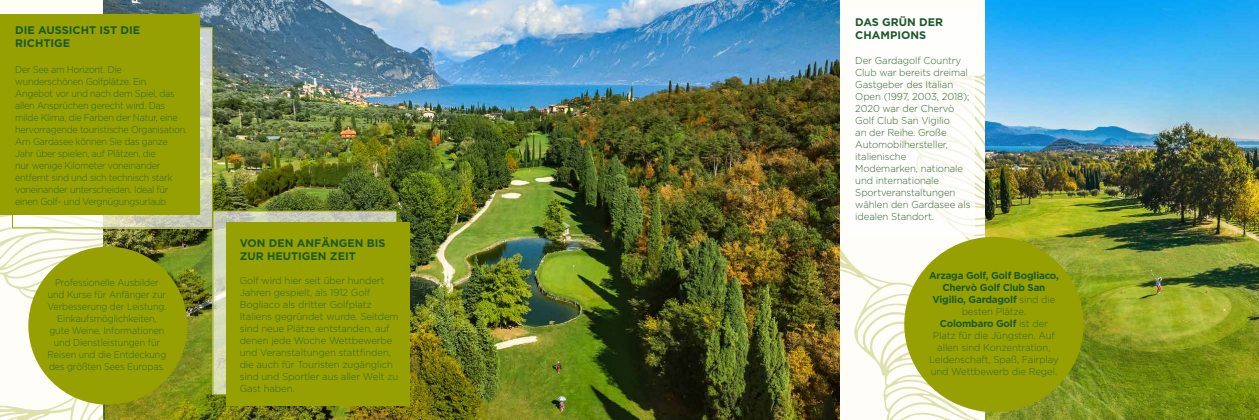
<style>
.page{position:relative;width:1259px;height:420px;background:#fff}
.page>*{position:absolute;margin:0;border:0;box-sizing:border-box;transform-origin:0 0}
.t1{font:700 11px/13.2px "Gotham";color:#1a5929}
.t2{font:300 10px/12px "Gotham";letter-spacing:-.01em;color:#346434;scale:.96 1}
.t3{font:300 10px/12px "Gotham";letter-spacing:-.03em;color:#346434;scale:.91 1}
.t4{font:300 10px/12px "Gotham";letter-spacing:-.01em;color:#346434;text-align:center;scale:.9 1}
.s1{font-weight:700;color:#1a5929}
</style>
<div class="page">
<svg style="left:839px;top:44px;width:146px;height:376px"></svg>
<img style="left:985px;top:0;width:274px;height:420px">
<svg style="left:0;top:214px;width:104px;height:206px"></svg>
<img style="left:104px;top:0;width:735px;height:420px">
<svg style="left:104px;top:404px;width:1px;height:16px"></svg>
<div style="left:28px;top:246px;width:159px;height:158px;background:#96a001;border-radius:50%"></div>
<svg style="left:214px;top:212px;width:181px;height:181px;background:#ced3bb"></svg>
<div style="left:212px;top:210px;width:185px;height:185px;border:1px solid #96a001"></div>
<div style="left:226px;top:222px;width:183px;height:183px;background:#96a001"></div>
<svg style="left:14px;top:29px;width:197px;height:197px"></svg>
<div style="left:12px;top:27px;width:201px;height:201px;border:1px solid #96a001"></div>
<div style="left:0;top:14px;width:200px;height:200px;background:#96a001"></div>
<div style="left:904px;top:237px;width:179px;height:175px;background:#96a001;border-radius:50%"></div>
<div style="left:848px;top:7px;width:126px;height:230px;background:#fff"></div>
<p class="t1" style="left:15px;top:23px;width:126px">DIE AUSSICHT IST DIE<br>RICHTIGE</p>
<p class="t3" style="left:15px;top:63px;width:190px">Der See am Horizont. Die wunderschönen Golfplätze. Ein<br>Angebot vor und nach dem Spiel, das allen Ansprüchen gerecht wird. Das milde Klima, die Farben der Natur, eine hervorragende touristische Organisation.<br>Am Gardasee können Sie das ganze Jahr über spielen, auf Plätzen, die<br>nur wenige Kilometer voneinander entfernt sind und sich technisch stark voneinander unterscheiden. Ideal für einen Golf- und Vergnügungsurlaub</p>
<p class="t4" style="left:48px;top:276px;width:134px">Professionelle Ausbilder und Kurse für Anfänger zur<br>Verbesserung der Leistung.<br>Einkaufsmöglichkeiten, gute Weine, Informationen und Dienstleistungen für<br>Reisen und die Entdeckung des größten Sees Europas.</p>
<p class="t1" style="left:240px;top:236px;width:147px">VON DEN ANFÄNGEN BIS<br>ZUR HEUTIGEN ZEIT</p>
<p class="t2" style="left:240px;top:274px;width:167px">Golf wird hier seit über hundert<br>Jahren gespielt, als 1912 Golf<br>Bogliaco als dritter Golfplatz<br>Italiens gegründet wurde. Seitdem sind neue Plätze entstanden, auf denen jede Woche Wettbewerbe und Veranstaltungen stattfinden, die auch für Touristen zugänglich sind und Sportler aus aller Welt zu<br>Gast haben.</p>
<p class="t1" style="left:855px;top:15px;width:89px">DAS GRÜN DER<br>CHAMPIONS</p>
<p class="t2" style="left:855px;top:54px;width:121px">Der Gardagolf Country<br>Club war bereits dreimal<br>Gastgeber des Italian<br>Open (1997, 2003, 2018);<br>2020 war der Chervò<br>Golf Club San Vigilio<br>an der Reihe. Große<br>Automobilhersteller, italienische<br>Modemarken, nationale und internationale<br>Sportveranstaltungen wählen den Gardasee als idealen Standort.</p>
<p class="t2" style="left:929px;top:269px;width:137px;text-align:center"><span class="s1">Arzaga Golf, Golf Bogliaco,<br>Chervò Golf Club San<br>Vigilio, Gardagolf</span> sind die besten Plätze.<br><span class="s1">Colombaro Golf</span> ist der<br>Platz für die Jüngsten. Auf allen sind Konzentration,<br>Leidenschaft, Spaß, Fairplay und Wettbewerb die Regel.</p>
</div>
